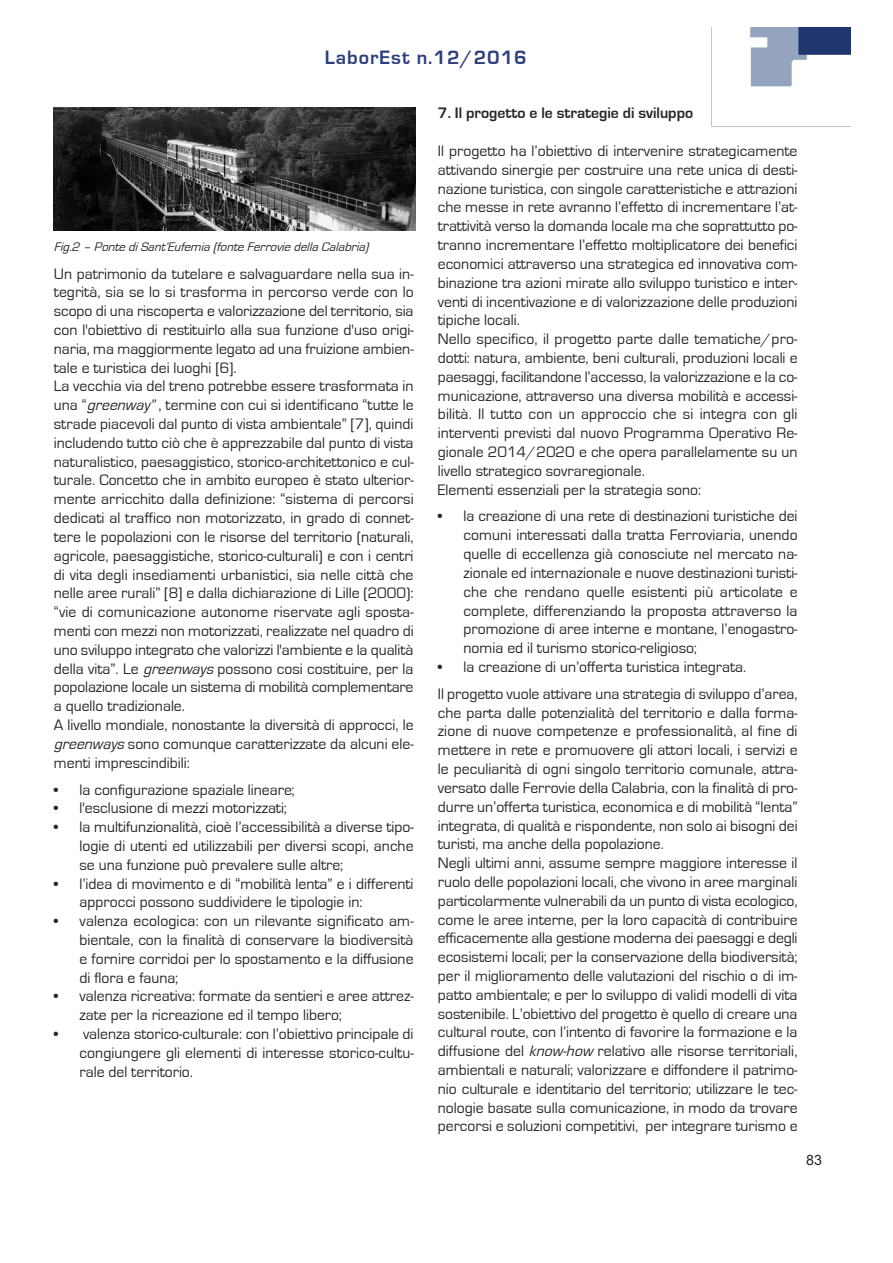
<style>
.page{position:relative;width:893px;height:1263px;background:#fff}
.page>*{position:absolute;margin:0;border:0;box-sizing:border-box;transform-origin:0 0}
.t1{font:700 19.95px "Eurostile";letter-spacing:.05em;color:#2d3e7c}
.t2{font:15.75px/18.8px "Eurostile";color:#272729}
.t3{font:700 15.75px "Eurostile";color:#272729}
.t4{font:14.25px "Arial";color:#272729}
.t5{font:italic 12.9px "Eurostile";color:#272729}
.s1{font-style:italic}
</style>
<div class="page">
<img style="left:711px;top:27px;width:139px;height:100px">
<img style="left:54px;top:108px;width:361px;height:122px">
<p class="t1" style="left:324px;top:48px;width:204px">LaborEst n.12/2016</p>
<p class="t5" style="left:54px;top:241px;width:319px">Fig.2 – Ponte diSant’Eufemia (fonte Ferrovie della Calabria)</p>
<p class="t2" style="left:54px;top:264px;width:361px">Un patrimonio da tutelare e salvaguardare nella sua in&shy;tegrità, sia se lo si trasforma in percorso verde con lo scopo di una riscoperta e valorizzazione del territorio, sia con l'obiettivo di restituirlo alla sua funzione d'uso origi&shy;naria, ma maggiormente legato ad una fruizione ambien&shy;tale e turistica dei luoghi [6].<br>La vecchia via del treno potrebbe essere trasformata in una “<span class="s1">greenway”</span>, termine con cui si identificano “tutte le strade piacevoli dal punto di vista ambientale” [7], quindi includendo tutto ciò che è apprezzabile dal punto di vista naturalistico, paesaggistico, storico-architettonico e cul&shy;turale. Concetto che in ambito europeo è stato ulterior&shy;mente arricchito dalla definizione: “sistema di percorsi dedicati al traffico non motorizzato, in grado di connet&shy;tere le popolazioni con le risorse del territorio (naturali, agricole, paesaggistiche, storico-culturali) e con i centri di vita degli insediamenti urbanistici, sia nelle città che nelle aree rurali” [8] e dalla dichiarazione di Lille (2000): “vie di comunicazione autonome riservate agli sposta&shy;menti con mezzi non motorizzati, realizzate nel quadro di uno sviluppo integrato che valorizzi l'ambiente e la qualità della vita”. Le <span class="s1">greenways</span>possono cosi costituire, per la popolazione locale un sistema di mobilità complementare a quello tradizionale.<br>A livello mondiale, nonostante la diversità di approcci, le <span class="s1">greenways</span>sono comunque caratterizzate da alcuni ele&shy;menti imprescindibili:</p>
<p class="t2" style="left:54px;top:780px;width:242px">• la configurazione spaziale lineare;</p>
<p class="t2" style="left:54px;top:799px;width:234px">• l'esclusione di mezzi motorizzati;</p>
<p class="t2" style="left:80px;top:818px;width:335px;text-align:justify;text-indent:-26px">• la multifunzionalità, cioè l’accessibilità a diverse tipo&shy;logie di utenti ed utilizzabili per diversi scopi, anche se una funzione può prevalere sulle altre;</p>
<p class="t2" style="left:80px;top:874px;width:335px;text-indent:-26px">• l’idea di movimento e di “mobilità lenta” e i differenti approcci possono suddividere le tipologie in:</p>
<p class="t2" style="left:80px;top:912px;width:335px;text-align:justify;text-indent:-26px">• valenza ecologica: con un rilevante significato am&shy;bientale, con la finalità di conservare la biodiversità e fornire corridoi per lo spostamento e la diffusione di flora e fauna;</p>
<p class="t2" style="left:80px;top:987px;width:335px;text-indent:-26px">• valenza ricreativa: formate da sentieri e aree attrez&shy;zate per la ricreazione ed il tempo libero;</p>
<p class="t2" style="left:80px;top:1025px;width:335px;text-align:justify;text-indent:-26px">• valenza storico-culturale: con l’obiettivo principale di congiungere gli elementi di interesse storico-cultu&shy;rale del territorio.</p>
<p class="t3" style="left:438px;top:106px;width:257px">7. Il progetto e le strategie di sviluppo</p>
<p class="t2" style="left:438px;top:142px;width:361px">Il progetto ha l’obiettivo di intervenire strategicamente attivando sinergie per costruire una rete unica di desti&shy;nazione turistica, con singole caratteristiche e attrazioni che messe in rete avranno l’effetto di incrementare l’at&shy;trattività verso la domanda locale ma che soprattutto po&shy;tranno incrementare l’effetto moltiplicatore dei benefici economici attraverso una strategica ed innovativa com&shy;binazione tra azioni mirate allo sviluppo turistico e inter&shy;venti di incentivazione e di valorizzazione delle produzioni tipiche locali.<br>Nello specifico, il progetto parte dalle tematiche/pro&shy;dotti: natura, ambiente, beni culturali, produzioni locali e paesaggi, facilitandone l’accesso, la valorizzazione e la co&shy;municazione, attraverso una diversa mobilità e accessi&shy;bilità. Il tutto con un approccio che si integra con gli interventi previsti dal nuovo Programma Operativo Re&shy;gionale 2014/2020 e che opera parallelamente su un livello strategico sovraregionale.<br>Elementi essenziali per la strategia sono:</p>
<p class="t2" style="left:463px;top:507px;width:336px;text-align:justify;text-indent:-26px">• la creazione di una rete di destinazioni turistiche dei comuni interessati dalla tratta Ferroviaria, unendo quelle di eccellenza già conosciute nel mercato na&shy;zionale ed internazionale e nuove destinazioni turisti&shy;che che rendano quelle esistenti più articolate e complete, differenziando la proposta attraverso la promozione di aree interne e montane, l’enogastro&shy;nomia ed il turismo storico-religioso;</p>
<p class="t2" style="left:438px;top:654px;width:361px;line-height:26.8px">• la creazione di un’offerta turistica integrata.<br>Il progetto vuole attivare una strategia di sviluppo d’area,</p>
<p class="t2" style="left:438px;top:704px;width:361px">che parta dalle potenzialità del territorio e dalla forma&shy;zione di nuove competenze e professionalità, al fine di mettere in rete e promuovere gli attori locali, i servizi e le peculiarità di ogni singolo territorio comunale, attra&shy;versato dalle Ferrovie della Calabria, con la finalità di pro&shy;durre un’offerta turistica, economica e di mobilità “lenta” integrata, di qualità e rispondente, non solo ai bisogni dei turisti, ma anche della popolazione.<br>Negli ultimi anni, assume sempre maggiore interesse il ruolo delle popolazioni locali, che vivono in aree marginali particolarmente vulnerabili da un punto di vista ecologico, come le aree interne, per la loro capacità di contribuire efficacemente alla gestione moderna dei paesaggi e degli ecosistemi locali; per la conservazione della biodiversità; per il miglioramento delle valutazioni del rischio o di im&shy;patto ambientale; e per lo sviluppo di validi modelli di vita sostenibile. L’obiettivo del progetto è quello di creare una cultural route, con l’intento di favorire la formazione e la diffusione del <span class="s1">know-how</span>relativo alle risorse territoriali, ambientali e naturali; valorizzare e diffondere il patrimo&shy;nio culturale e identitario del territorio; utilizzare le tec&shy;nologie basate sulla comunicazione, in modo da trovare percorsi e soluzioni competitivi, per integrare turismo e</p>
<p class="t4" style="left:806px;top:1152px;width:17px">83</p>
</div>
